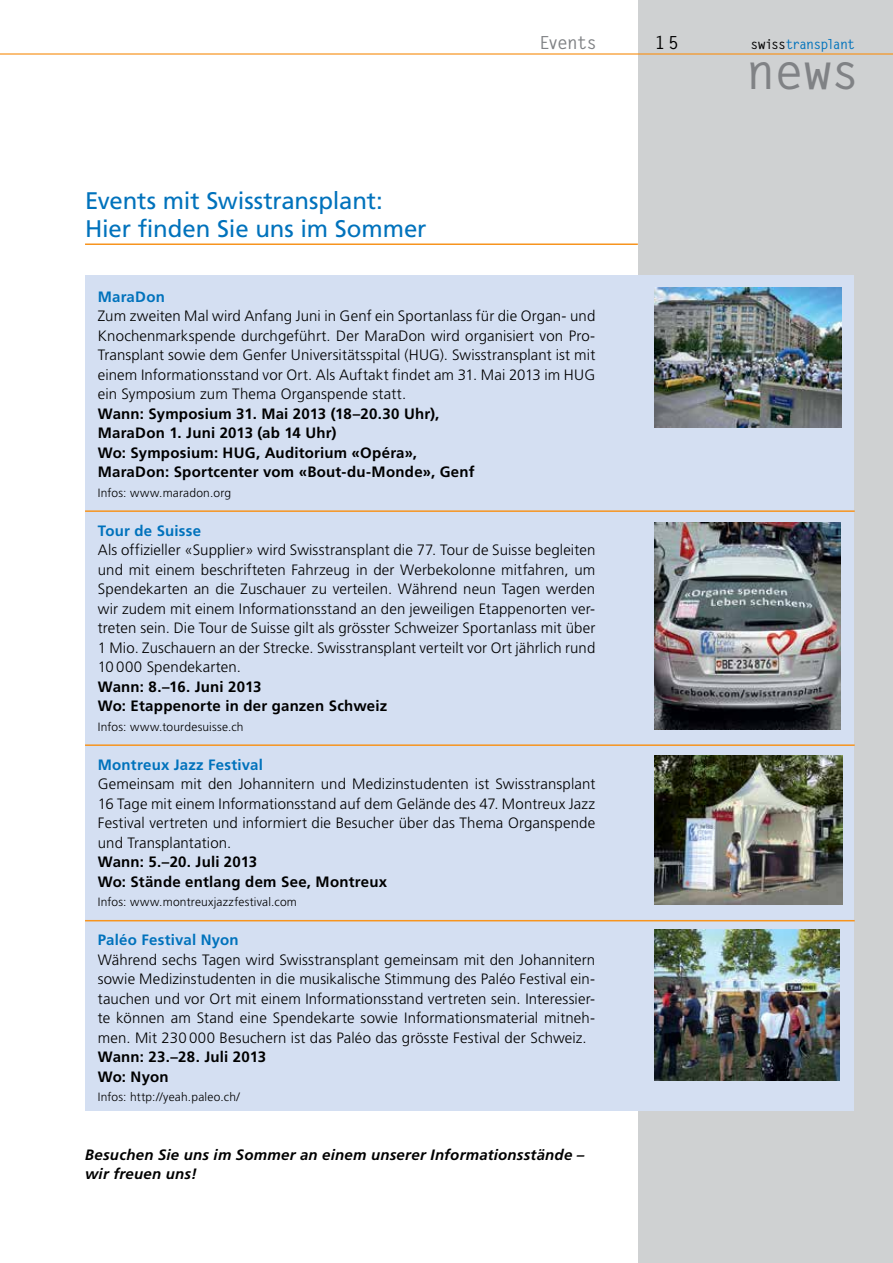
<style>
.page{position:relative;width:893px;height:1263px;background:#fff}
.page>*{position:absolute;margin:0;border:0;box-sizing:border-box;transform-origin:0 0}
.t1{font:700 49.5px "Letter Gothic Std";color:#808285}
.t2{font:24px/27.8px "Frutiger";letter-spacing:-.005em;color:#0072bc}
.t3{font:700 18px "Letter Gothic Std";letter-spacing:-.065em;color:#808285}
.t4{font:700 18px "Letter Gothic Std";color:#000}
.t5{font:300 15px/19.5px "Frutiger";letter-spacing:.01em;color:#000;text-align:justify}
.t6{font:700 15px/19.5px "Frutiger";letter-spacing:.015em;color:#000}
.t7{font:italic 700 15px/19.5px "Frutiger";letter-spacing:.015em;color:#000}
.t8{font:700 15px "Frutiger";letter-spacing:.015em;color:#0072bc}
.t9{font:700 13.5px "Letter Gothic Std";letter-spacing:-.08em;color:#0072bc}
.t10{font:300 12px "Frutiger";letter-spacing:.02em;color:#000}
.s1{color:#000}
</style>
<div class="page">
<div style="left:638px;top:0;width:255px;height:1263px;background:#cfd1d2"></div>
<hr style="left:0;top:53px;width:893px;height:2px;background:#f7941e">
<div style="left:85px;top:275px;width:769px;height:836px;background:#d4dff2"></div>
<hr style="left:85px;top:243px;width:553px;height:2px;background:#f7941e">
<hr style="left:85px;top:510px;width:770px;height:2px;background:#f7941e">
<hr style="left:85px;top:744px;width:770px;height:2px;background:#f7941e">
<hr style="left:85px;top:920px;width:770px;height:1px;background:#f7941e">
<img style="left:655px;top:287px;width:187px;height:141px">
<img style="left:655px;top:755px;width:187px;height:150px">
<img style="left:655px;top:930px;width:185px;height:150px">
<img style="left:655px;top:522px;width:185px;height:207px">
<h2 class="t2" style="left:85px;top:187px;width:343px">Events mit Swisstransplant:<br>Hier finden Sie uns im Sommer</h2>
<p class="t3" style="left:539px;top:31px;width:60px">Events</p>
<p class="t8" style="left:98px;top:288px;width:69px">MaraDon</p>
<p class="t5" style="left:98px;top:306px;width:499px">Zum zweiten Mal wird Anfang Juni in Genf ein Sportanlass für die Organ- und Knochenmarkspende durchgeführt. Der MaraDon wird organisiert von Pro-Transplant sowie dem Genfer Universitätsspital (HUG). Swisstransplant ist mit einem Informationsstand vor Ort. Als Auftakt findet am 31. Mai 2013 im HUG ein Symposium zum Thema Organspende statt.</p>
<p class="t6" style="left:98px;top:404px;width:378px">Wann: Symposium 31. Mai 2013 (18–20.30 Uhr), MaraDon 1. Juni 2013 (ab 14 Uhr)<br>Wo: Symposium: HUG, Auditorium «Opéra», MaraDon: Sportcenter vom «Bout-du-Monde», Genf</p>
<p class="t10" style="left:98px;top:486px;width:135px">Infos: www.maradon.org</p>
<p class="t8" style="left:98px;top:522px;width:105px">Tour de Suisse</p>
<p class="t5" style="left:98px;top:540px;width:499px">Als offizieller «Supplier» wird Swisstransplant die 77. Tour de Suisse begleiten und mit einem beschrifteten Fahrzeug in der Werbekolonne mitfahren, um Spendekarten an die Zuschauer zu verteilen. Während neun Tagen werden wir zudem mit einem Informationsstand an den jeweiligen Etappenorten ver&shy;treten sein. Die Tour de Suisse gilt als grösster Schweizer Sportanlass mit über 1 Mio. Zuschauern an der Strecke. Swisstransplant verteilt vor Ort jährlich rund 10 000 Spendekarten.</p>
<p class="t6" style="left:98px;top:677px;width:291px">Wann: 8.–16. Juni 2013<br>Wo: Etappenorte in der ganzen Schweiz</p>
<p class="t10" style="left:98px;top:720px;width:147px">Infos: www.tourdesuisse.ch</p>
<p class="t8" style="left:98px;top:756px;width:167px">Montreux Jazz Festival</p>
<p class="t5" style="left:98px;top:774px;width:499px">Gemeinsam mit den Johannitern und Medizinstudenten ist Swisstransplant 16 Tage mit einem Informationsstand auf dem Gelände des 47. Montreux Jazz Festival vertreten und informiert die Besucher über das Thema Organspende und Transplantation.</p>
<p class="t6" style="left:98px;top:852px;width:291px">Wann: 5.–20. Juli 2013<br>Wo: Stände entlang dem See, Montreux</p>
<p class="t10" style="left:98px;top:895px;width:201px">Infos: www.montreuxjazzfestival.com</p>
<p class="t8" style="left:98px;top:931px;width:142px">Paléo Festival Nyon</p>
<p class="t5" style="left:98px;top:950px;width:499px">Während sechs Tagen wird Swisstransplant gemeinsam mit den Johannitern sowie Medizinstudenten in die musikalische Stimmung des Paléo Festival ein&shy;tauchen und vor Ort mit einem Informationsstand vertreten sein. Interessier&shy;te können am Stand eine Spendekarte sowie Informationsmaterial mitneh&shy;men. Mit 230 000 Besuchern ist das Paléo das grösste Festival der Schweiz.</p>
<p class="t6" style="left:98px;top:1047px;width:170px">Wann: 23.–28. Juli 2013<br>Wo: Nyon</p>
<p class="t10" style="left:98px;top:1090px;width:144px">Infos: http://yeah.paleo.ch/</p>
<p class="t7" style="left:85px;top:1145px;width:501px">Besuchen Sie uns im Sommer an einem unserer Informationsstände – wir freuen uns!</p>
<p class="t4" style="left:655px;top:31px;width:26px">15</p>
<p class="t9" style="left:750px;top:36px;width:106px"><span class="s1">swiss</span>transplant</p>
<h1 class="t1" style="left:746px;top:41px;width:116px">news</h1>
</div>
